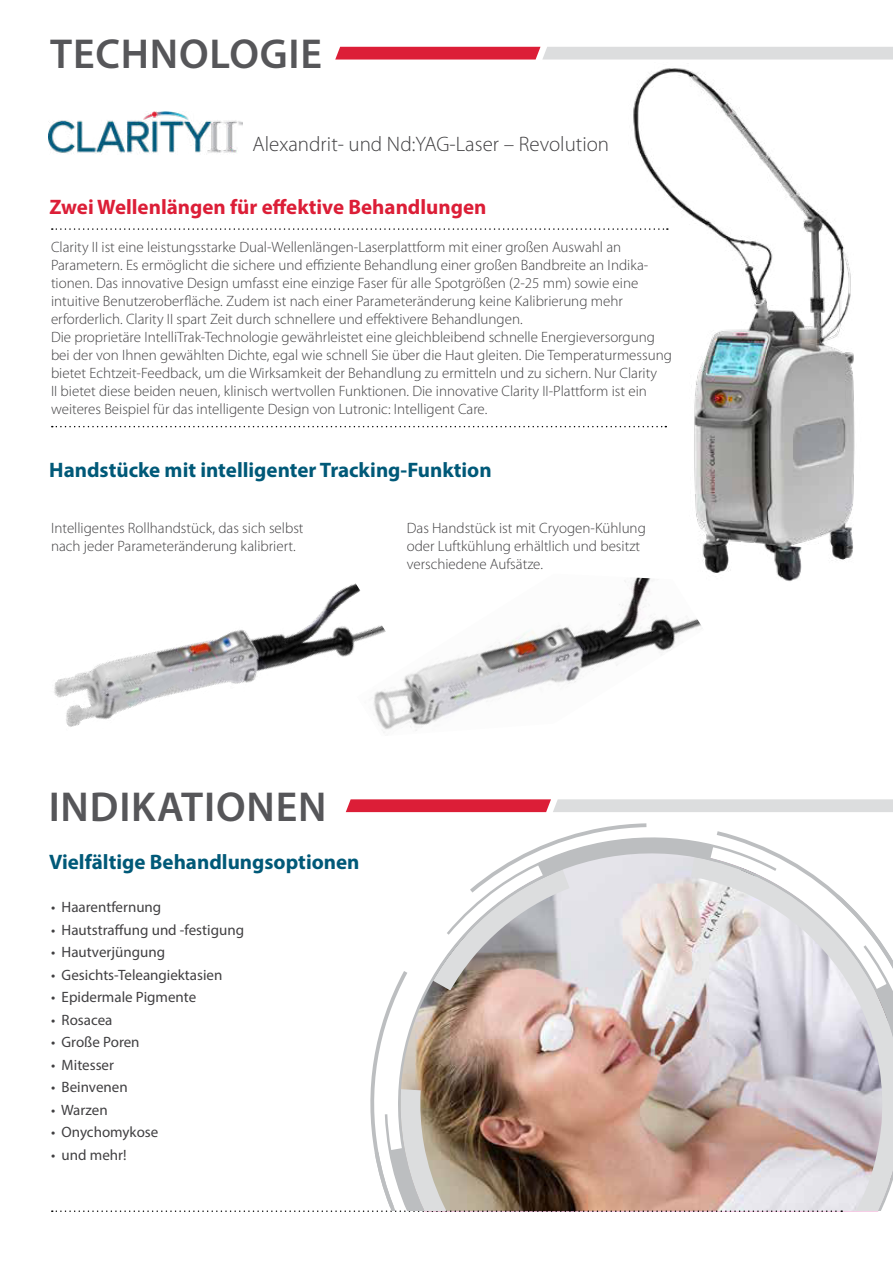
<style>
.page{position:relative;width:893px;height:1263px;background:#fff}
.page>*{position:absolute;margin:0;border:0;box-sizing:border-box;transform-origin:0 0}
.t1{font:600 42px "Myriad Pro";letter-spacing:.02em;color:#565659}
.t2{font:700 21px "Myriad Pro";color:#005978}
.t3{font:700 21px "Myriad Pro";color:#dc1e37}
.t4{font:300 21px "Myriad Pro";color:#414042}
.t5{font:300 15px/18px "Myriad Pro";color:#414042}
.t6{font:15px "Myriad Pro";color:#414042}
</style>
<div class="page">
<img style="left:54px;top:583px;width:303px;height:144px">
<img style="left:357px;top:580px;width:344px;height:153px">
<svg style="left:335px;top:47px;width:558px;height:13px;background:#dd9ca5"></svg>
<svg style="left:346px;top:799px;width:547px;height:13px;background:#dd9aa3"></svg>
<img style="left:52px;top:823px;width:841px;height:389px">
<img style="left:49px;top:112px;width:194px;height:42px">
<svg style="left:52px;top:228px;width:576px;height:2px"></svg>
<svg style="left:52px;top:426px;width:577px;height:1px"></svg>
<img style="left:629px;top:68px;width:226px;height:518px">
<h1 class="t1" style="left:50px;top:28px;width:273px">TECHNOLOGIE</h1>
<h2 class="t4" style="left:252px;top:133px;width:358px">Alexandrit- und Nd:YAG-Laser – Revolution</h2>
<h2 class="t3" style="left:50px;top:196px;width:438px">Zwei Wellenlängen für effektive Behandlungen</h2>
<p class="t5" style="left:51px;top:238px;width:622px">Clarity II ist eine leistungsstarke Dual-Wellenlängen-Laserplattform mit einer großen Auswahl an Parametern. Es ermöglicht die sichere und effiziente Behandlung einer großen Bandbreite an Indika&shy;tionen. Das innovative Design umfasst eine einzige Faser für alle Spotgrößen (2-25 mm) sowie eine intuitive Benutzeroberfläche. Zudem ist nach einer Parameteränderung keine Kalibrierung mehr erforderlich. Clarity II spart Zeit durch schnellere und effektivere Behandlungen.<br>Die proprietäre IntelliTrak-Technologie gewährleistet eine gleichbleibend schnelle Energieversorgung bei der von Ihnen gewählten Dichte, egal wie schnell Sie über die Haut gleiten. Die Temperaturmessung bietet Echtzeit-Feedback, um die Wirksamkeit der Behandlung zu ermitteln und zu sichern. Nur Clarity<br>II bietet diese beiden neuen, klinisch wertvollen Funktionen. Die innovative Clarity II-Plattform ist ein weiteres Beispiel für das intelligente Design von Lutronic: Intelligent Care.</p>
<h2 class="t2" style="left:49px;top:459px;width:444px">Handstücke mit intelligenter Tracking-Funktion</h2>
<p class="t5" style="left:51px;top:520px;width:254px">Intelligentes Rollhandstück, das sich selbst nach jeder Parameteränderung kalibriert.</p>
<p class="t5" style="left:407px;top:520px;width:241px">Das Handstück ist mit Cryogen-Kühlung oder Luftkühlung erhältlich und besitzt verschiedene Aufsätze.</p>
<h1 class="t1" style="left:49px;top:782px;width:279px">INDIKATIONEN</h1>
<h2 class="t2" style="left:49px;top:851px;width:312px">Vielfältige Behandlungsoptionen</h2>
<p class="t6" style="left:51px;top:900px;width:112px">• Haarentfernung</p>
<p class="t6" style="left:51px;top:922px;width:195px">• Hautstraffung und -festigung</p>
<p class="t6" style="left:51px;top:945px;width:116px">• Hautverjüngung</p>
<p class="t6" style="left:51px;top:967px;width:173px">• Gesichts-Teleangiektasien</p>
<p class="t6" style="left:51px;top:990px;width:147px">• Epidermale Pigmente</p>
<p class="t6" style="left:51px;top:1012px;width:63px">• Rosacea</p>
<p class="t6" style="left:51px;top:1035px;width:90px">• Große Poren</p>
<p class="t6" style="left:51px;top:1057px;width:65px">• Mitesser</p>
<p class="t6" style="left:51px;top:1080px;width:78px">• Beinvenen</p>
<p class="t6" style="left:51px;top:1102px;width:58px">• Warzen</p>
<p class="t6" style="left:51px;top:1125px;width:109px">• Onychomykose</p>
<p class="t6" style="left:51px;top:1147px;width:77px">• und mehr!</p>
</div>
